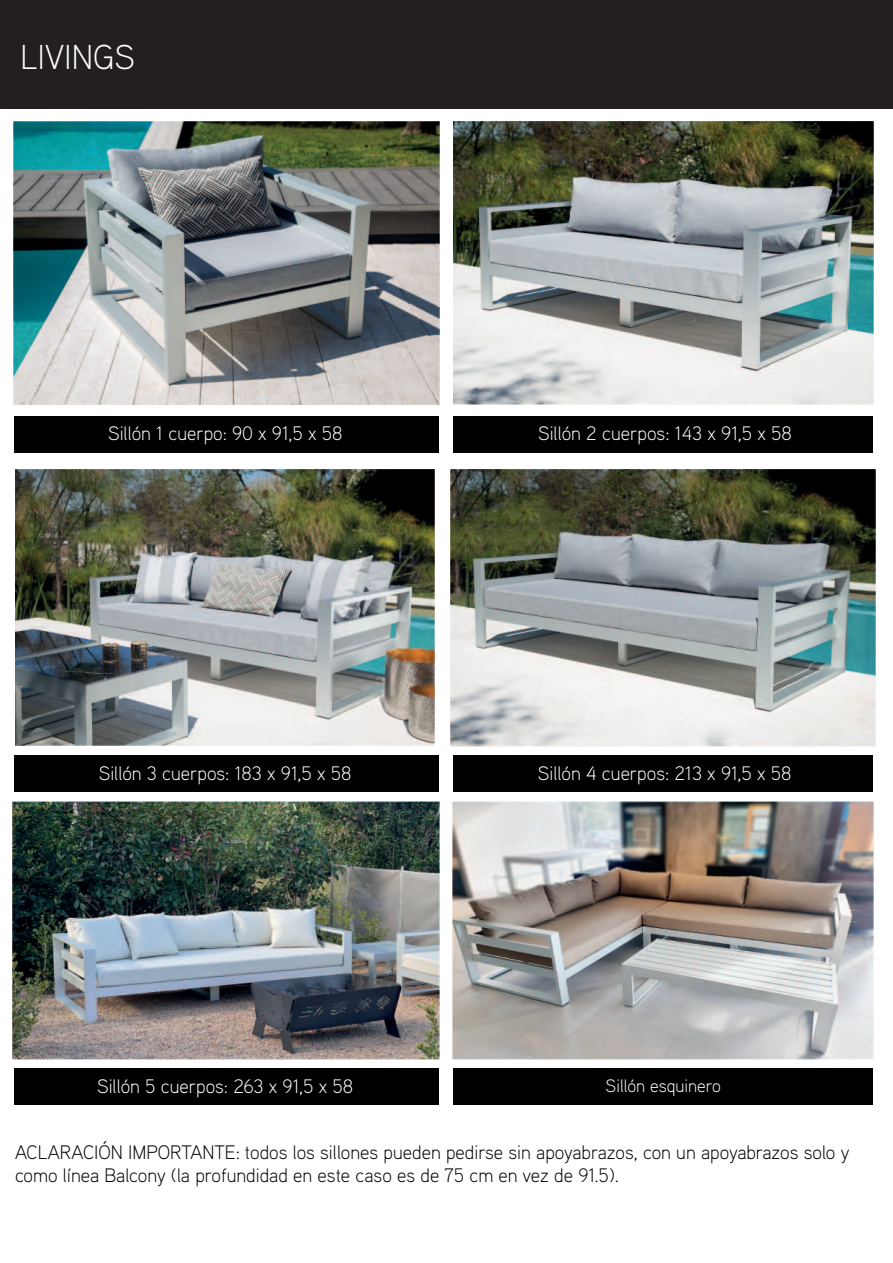
<style>
.page{position:relative;width:893px;height:1263px;background:#fff}
.page>*{position:absolute;margin:0;border:0;box-sizing:border-box;transform-origin:0 0}
.t1{font:300 34.5px "Aaux Pro";color:#fff}
.t2{font:300 19.5px/23.4px "Aaux Pro";color:#000001}
.t3{font:300 19.5px "Aaux Pro";color:#fff}
.t4{font:300 18px "Aaux Pro";color:#fff}
</style>
<div class="page">
<div style="left:0;top:0;width:893px;height:108px;background:#231f20"></div>
<img style="left:14px;top:121px;width:425px;height:284px">
<img style="left:454px;top:122px;width:419px;height:283px">
<img style="left:450px;top:470px;width:426px;height:276px">
<img style="left:15px;top:470px;width:420px;height:275px">
<img style="left:13px;top:801px;width:426px;height:258px">
<div style="left:14px;top:416px;width:425px;height:37px;background:#000001"></div>
<div style="left:454px;top:416px;width:419px;height:37px;background:#000001"></div>
<div style="left:14px;top:755px;width:425px;height:37px;background:#000001"></div>
<div style="left:453px;top:755px;width:420px;height:37px;background:#000001"></div>
<div style="left:14px;top:1069px;width:425px;height:36px;background:#000001"></div>
<div style="left:453px;top:1069px;width:420px;height:36px;background:#000001"></div>
<img style="left:453px;top:801px;width:420px;height:258px">
<h1 class="t1" style="left:21px;top:37px;width:116px">LIVINGS</h1>
<p class="t3" style="left:108px;top:422px;width:236px">SillÛn 1 cuerpo: 90 x 91,5 x 58</p>
<p class="t3" style="left:538px;top:422px;width:255px">SillÛn 2 cuerpos: 143 x 91,5 x 58</p>
<p class="t3" style="left:99px;top:761px;width:254px">SillÛn 3 cuerpos: 183 x 91,5 x 58</p>
<p class="t3" style="left:538px;top:761px;width:255px">SillÛn 4 cuerpos: 213 x 91,5 x 58</p>
<p class="t3" style="left:97px;top:1075px;width:257px">SillÛn 5 cuerpos: 263 x 91,5 x 58</p>
<p class="t4" style="left:606px;top:1075px;width:117px">SillÛn esquinero</p>
<p class="t2" style="left:15px;top:1140px;width:836px">ACLARACI”N IMPORTANTE: todos los sillones pueden pedirse sin apoyabrazos, con un apoyabrazos solo y como lÌnea Balcony (la profundidad en este caso es de 75 cm en vez de 91.5).</p>
</div>
